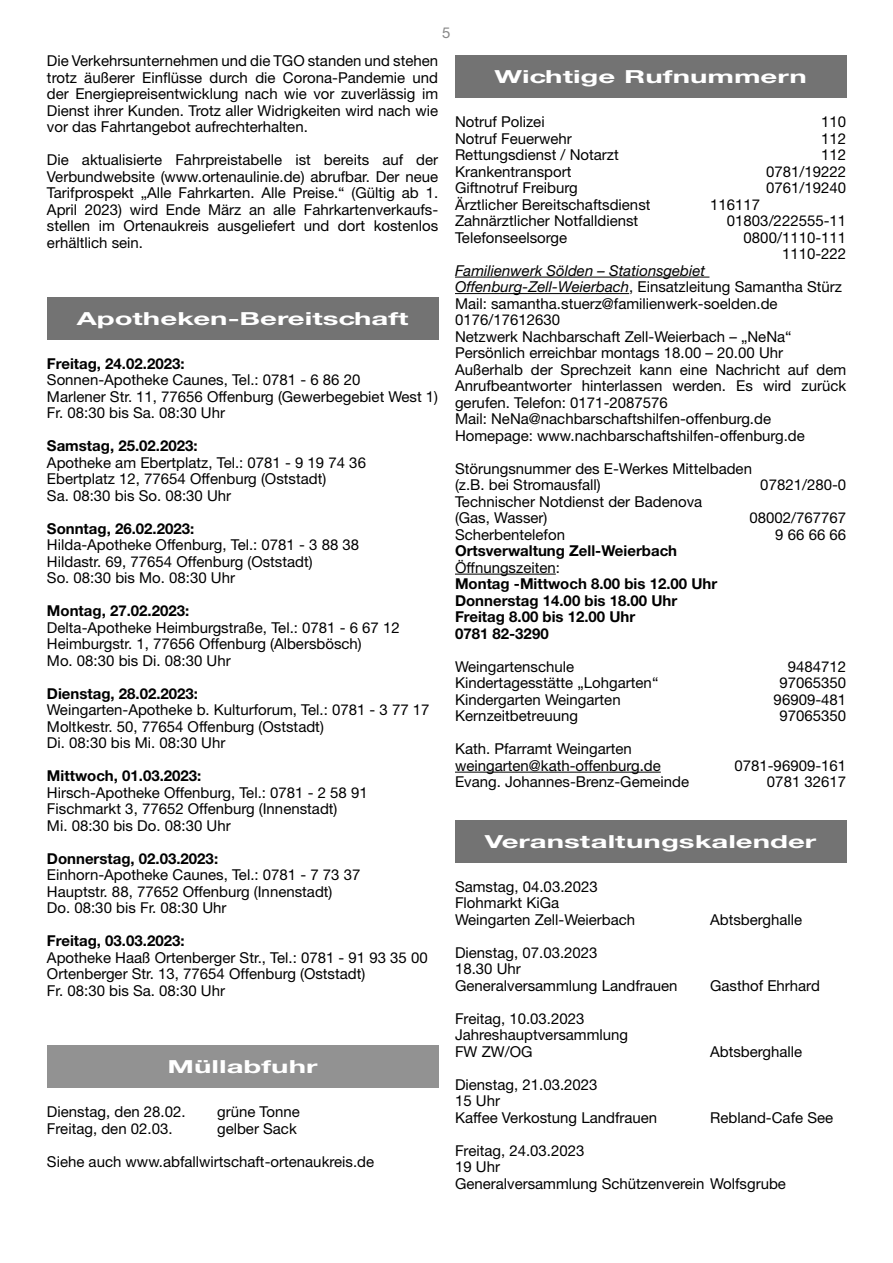
<style>
.page{position:relative;width:893px;height:1263px;background:#fff}
.page>*{position:absolute;margin:0;border:0;box-sizing:border-box;transform-origin:0 0}
.t1{font:700 18px "Helvetica Neue CE";color:#fff;scale:1.63 1}
.t2{font:15px/16.5px "Helvetica Neue LT Std";color:#000}
.t3{font:700 15px/16.5px "Helvetica Neue LT Std";color:#000}
.t4{font:15px "Helvetica Neue LT Std";color:#878787}
.s1{font-style:italic}
</style>
<div class="page">
<div style="left:47px;top:297px;width:391px;height:42px;background:#737373"></div>
<div style="left:47px;top:1045px;width:391px;height:43px;background:#929292"></div>
<hr style="left:455px;top:277px;width:254px;height:1px;background:#000">
<hr style="left:455px;top:293px;width:174px;height:1px;background:#000">
<hr style="left:455px;top:574px;width:101px;height:1px;background:#000">
<hr style="left:455px;top:772px;width:206px;height:1px;background:#000">
<div style="left:455px;top:55px;width:391px;height:43px;background:#737373"></div>
<div style="left:455px;top:820px;width:391px;height:42px;background:#737373"></div>
<p class="t4" style="left:442px;top:24px;width:10px">5</p>
<p class="t2" style="left:47px;top:52px;width:393px;text-align:justify">Die Verkehrsunternehmen und die TGO standen und stehen trotz äußerer Einflüsse durch die Corona-Pandemie und der Energiepreisentwicklung nach wie vor zuverlässig im Dienst ihrer Kunden. Trotz aller Widrigkeiten wird nach wie vor das Fahrtangebot aufrechterhalten.</p>
<p class="t2" style="left:47px;top:151px;width:393px;text-align:justify">Die aktualisierte Fahrpreistabelle ist bereits auf der Verbundwebsite (www.ortenaulinie.de) abrufbar. Der neue Tarifprospekt „Alle Fahrkarten. Alle Preise.“ (Gültig ab 1.<br>April 2023) wird Ende März an alle Fahrkartenverkaufs&shy;stellen im Ortenaukreis ausgeliefert und dort kostenlos erhältlich sein.</p>
<p class="t1" style="left:77px;top:308px;width:205px">Apotheken-Bereitschaft</p>
<p class="t3" style="left:47px;top:355px;width:139px">Freitag, 24.02.2023:</p>
<p class="t2" style="left:47px;top:371px;width:393px">Sonnen-Apotheke Caunes, Tel.: 0781 - 6 86 20<br>Marlener Str. 11, 77656 Offenburg (Gewerbegebiet West 1)<br>Fr. 08:30 bis Sa. 08:30 Uhr</p>
<p class="t3" style="left:47px;top:437px;width:152px">Samstag, 25.02.2023:</p>
<p class="t2" style="left:47px;top:454px;width:321px">Apotheke am Ebertplatz, Tel.: 0781 - 9 19 74 36<br>Ebertplatz 12, 77654 Offenburg (Oststadt)<br>Sa. 08:30 bis So. 08:30 Uhr</p>
<p class="t3" style="left:47px;top:520px;width:149px">Sonntag, 26.02.2023:</p>
<p class="t2" style="left:47px;top:536px;width:314px">Hilda-Apotheke Offenburg, Tel.: 0781 - 3 88 38<br>Hildastr. 69, 77654 Offenburg (Oststadt)<br>So. 08:30 bis Mo. 08:30 Uhr</p>
<p class="t3" style="left:47px;top:602px;width:144px">Montag, 27.02.2023:</p>
<p class="t2" style="left:47px;top:619px;width:354px">Delta-Apotheke Heimburgstraße, Tel.: 0781 - 6 67 12<br>Heimburgstr. 1, 77656 Offenburg (Albersbösch)<br>Mo. 08:30 bis Di. 08:30 Uhr</p>
<p class="t3" style="left:47px;top:685px;width:153px">Dienstag, 28.02.2023:</p>
<p class="t2" style="left:47px;top:701px;width:384px">Weingarten-Apotheke b. Kulturforum, Tel.: 0781 - 3 77 17<br>Moltkestr. 50, 77654 Offenburg (Oststadt)<br>Di. 08:30 bis Mi. 08:30 Uhr</p>
<p class="t3" style="left:47px;top:767px;width:156px">Mittwoch, 01.03.2023:</p>
<p class="t2" style="left:47px;top:784px;width:322px">Hirsch-Apotheke Offenburg, Tel.: 0781 - 2 58 91<br>Fischmarkt 3, 77652 Offenburg (Innenstadt)<br>Mi. 08:30 bis Do. 08:30 Uhr</p>
<p class="t3" style="left:47px;top:850px;width:173px">Donnerstag, 02.03.2023:</p>
<p class="t2" style="left:47px;top:866px;width:315px">Einhorn-Apotheke Caunes, Tel.: 0781 - 7 73 37<br>Hauptstr. 88, 77652 Offenburg (Innenstadt)<br>Do. 08:30 bis Fr. 08:30 Uhr</p>
<p class="t3" style="left:47px;top:932px;width:139px">Freitag, 03.03.2023:</p>
<p class="t2" style="left:47px;top:949px;width:382px">Apotheke Haaß Ortenberger Str., Tel.: 0781 - 91 93 35 00<br>Ortenberger Str. 13, 77654 Offenburg (Oststadt)<br>Fr. 08:30 bis Sa. 08:30 Uhr</p>
<p class="t1" style="left:168px;top:1056px;width:93px">Müllabfuhr</p>
<p class="t2" style="left:47px;top:1103px;width:140px">Dienstag, den 28.02.</p>
<p class="t2" style="left:217px;top:1103px;width:84px">grüne Tonne</p>
<p class="t2" style="left:47px;top:1120px;width:127px">Freitag, den 02.03.</p>
<p class="t2" style="left:217px;top:1120px;width:81px">gelber Sack</p>
<p class="t2" style="left:47px;top:1153px;width:329px">Siehe auch www.abfallwirtschaft-ortenaukreis.de</p>
<p class="t1" style="left:494px;top:66px;width:193px">Wichtige Rufnummern</p>
<p class="t2" style="left:455px;top:113px;width:91px">Notruf Polizei</p>
<p class="t2" style="left:821px;top:113px;width:27px">110</p>
<p class="t2" style="left:455px;top:130px;width:118px">Notruf Feuerwehr</p>
<p class="t2" style="left:821px;top:130px;width:27px">112</p>
<p class="t2" style="left:455px;top:146px;width:165px">Rettungsdienst / Notarzt</p>
<p class="t2" style="left:821px;top:146px;width:27px">112</p>
<p class="t2" style="left:455px;top:163px;width:118px">Krankentransport</p>
<p class="t2" style="left:766px;top:163px;width:82px">0781/19222</p>
<p class="t2" style="left:455px;top:179px;width:124px">Giftnotruf Freiburg</p>
<p class="t2" style="left:766px;top:179px;width:82px">0761/19240</p>
<p class="t2" style="left:455px;top:196px;width:197px">Ärztlicher Bereitschaftsdienst</p>
<p class="t2" style="left:710px;top:196px;width:52px">116117</p>
<p class="t2" style="left:455px;top:212px;width:185px">Zahnärztlicher Notfalldienst</p>
<p class="t2" style="left:727px;top:212px;width:121px">01803/222555-11</p>
<p class="t2" style="left:455px;top:229px;width:114px">Telefonseelsorge</p>
<p class="t2" style="left:744px;top:229px;width:104px;text-align:right">0800/1110-111<br>1110-222</p>
<p class="t2" style="left:455px;top:262px;width:393px"><span class="s1">Familienwerk Sölden – Stationsgebiet Offenburg-Zell-Weierbach</span>, Einsatzleitung Samantha Stürz Mail: samantha.stuerz@familienwerk-soelden.de 0176/17612630<br>Netzwerk Nachbarschaft Zell-Weierbach – „NeNa“ Persönlich erreichbar montags 18.00 – 20.00 Uhr Außerhalb der Sprechzeit kann eine Nachricht auf dem Anrufbeantworter hinterlassen werden. Es wird zurück gerufen. Telefon: 0171-2087576<br>Mail: NeNa@nachbarschaftshilfen-offenburg.de Homepage: www.nachbarschaftshilfen-offenburg.de</p>
<p class="t2" style="left:455px;top:460px;width:299px">Störungsnummer des E-Werkes Mittelbaden (z.B. bei Stromausfall)</p>
<p class="t2" style="left:760px;top:476px;width:87px">07821/280-0</p>
<p class="t2" style="left:455px;top:493px;width:249px">Technischer Notdienst der Badenova (Gas, Wasser)</p>
<p class="t2" style="left:749px;top:509px;width:98px">08002/767767</p>
<p class="t2" style="left:455px;top:526px;width:112px">Scherbentelefon</p>
<p class="t2" style="left:775px;top:526px;width:72px">9 66 66 66</p>
<p class="t3" style="left:455px;top:542px;width:224px">Ortsverwaltung Zell-Weierbach</p>
<p class="t2" style="left:455px;top:559px;width:107px">Öffnungszeiten:</p>
<p class="t3" style="left:455px;top:575px;width:264px">Montag -Mittwoch 8.00 bis 12.00 Uhr<br>Donnerstag 14.00 bis 18.00 Uhr<br>Freitag 8.00 bis 12.00 Uhr<br>0781 82-3290</p>
<p class="t2" style="left:455px;top:658px;width:121px">Weingartenschule</p>
<p class="t2" style="left:788px;top:658px;width:60px">9484712</p>
<p class="t2" style="left:455px;top:674px;width:205px">Kindertagesstätte „Lohgarten“</p>
<p class="t2" style="left:779px;top:674px;width:68px">97065350</p>
<p class="t2" style="left:455px;top:691px;width:167px">Kindergarten Weingarten</p>
<p class="t2" style="left:774px;top:691px;width:74px">96909-481</p>
<p class="t2" style="left:455px;top:707px;width:125px">Kernzeitbetreuung</p>
<p class="t2" style="left:779px;top:707px;width:68px">97065350</p>
<p class="t2" style="left:455px;top:740px;width:207px">Kath. Pfarramt Weingarten weingarten@kath-offenburg.de</p>
<p class="t2" style="left:734px;top:757px;width:113px">0781-96909-161</p>
<p class="t2" style="left:455px;top:773px;width:236px">Evang. Johannes-Brenz-Gemeinde</p>
<p class="t2" style="left:767px;top:773px;width:81px">0781 32617</p>
<p class="t1" style="left:485px;top:831px;width:205px">Veranstaltungskalender</p>
<p class="t2" style="left:455px;top:878px;width:182px">Samstag, 04.03.2023<br>Flohmarkt KiGa<br>Weingarten Zell-Weierbach</p>
<p class="t2" style="left:710px;top:911px;width:94px">Abtsberghalle</p>
<p class="t2" style="left:455px;top:944px;width:224px">Dienstag, 07.03.2023<br>18.30 Uhr<br>Generalversammlung Landfrauen</p>
<p class="t2" style="left:455px;top:1010px;width:175px">Freitag, 10.03.2023<br>Jahreshauptversammlung<br>FW ZW/OG</p>
<p class="t2" style="left:710px;top:977px;width:111px">Gasthof Ehrhard</p>
<p class="t2" style="left:710px;top:1043px;width:94px">Abtsberghalle</p>
<p class="t2" style="left:455px;top:1076px;width:204px">Dienstag, 21.03.2023<br>15 Uhr<br>Kaffee Verkostung Landfrauen</p>
<p class="t2" style="left:710px;top:1109px;width:125px">Rebland-Cafe See</p>
<p class="t2" style="left:455px;top:1142px;width:332px">Freitag, 24.03.2023<br>19 Uhr<br>Generalversammlung Schützenverein Wolfsgrube</p>
</div>
